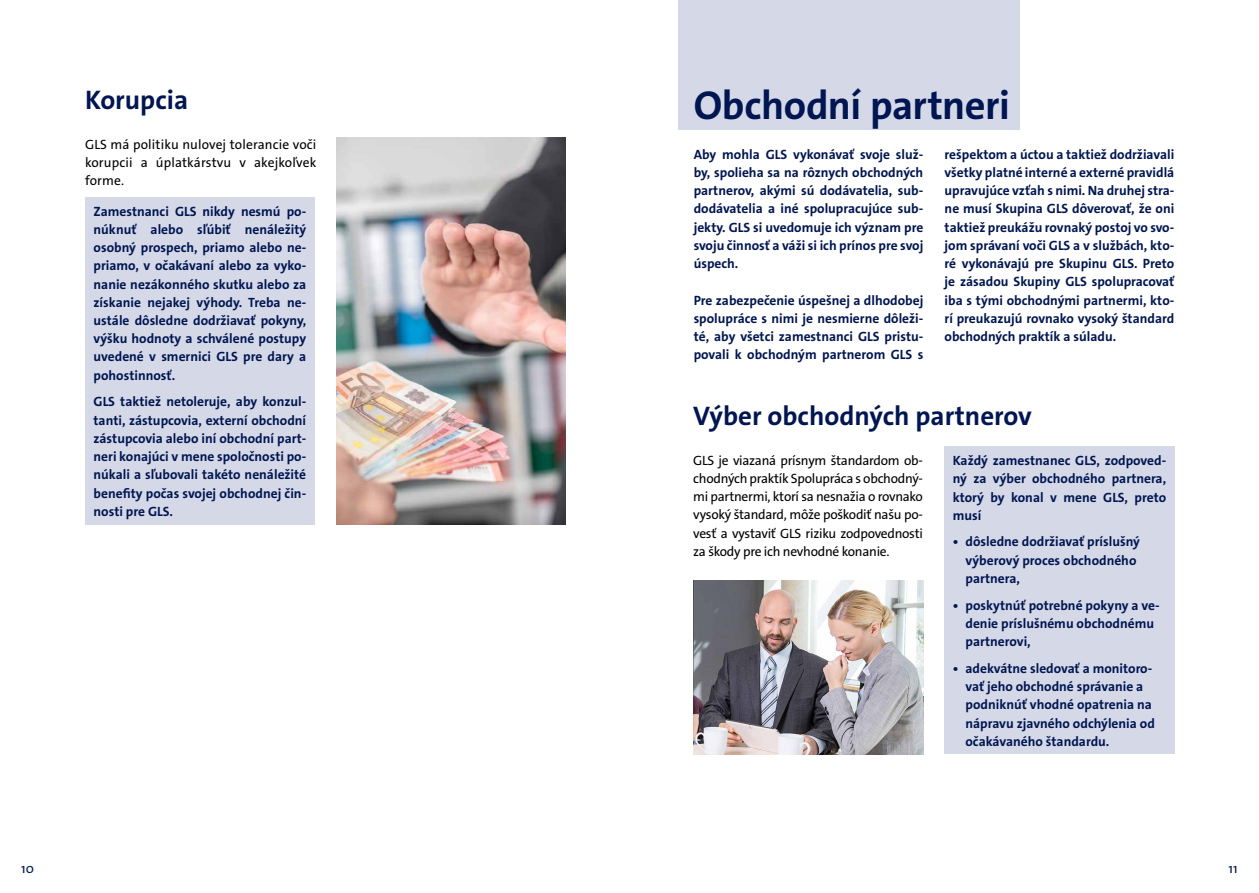
<style>
.page{position:relative;width:1259px;height:893px;background:#fff}
.page>*{position:absolute;margin:0;border:0;box-sizing:border-box;transform-origin:0 0}
.t1{font:700 40.5px "The Sans GLS";letter-spacing:-.01em;color:#001652}
.t2{font:700 27px "The Sans GLS";color:#001652}
.t3{font:700 13.5px/18.3px "The Sans GLS";color:#001652;text-align:justify}
.t4{font:13.5px/18.3px "The Sans GLS";letter-spacing:-.02em;color:#000;text-align:justify}
.t5{font:13.5px "The Sans GLS";color:#001652}
</style>
<div class="page">
<div style="left:85px;top:197px;width:230px;height:327px;background:#d5d8e7"></div>
<div style="left:678px;top:0;width:342px;height:129px;background:#d5d8e7"></div>
<div style="left:944px;top:447px;width:230px;height:307px;background:#d5d8e7"></div>
<img style="left:336px;top:137px;width:230px;height:387px">
<img style="left:693px;top:581px;width:230px;height:173px">
<h2 class="t2" style="left:85px;top:83px;width:105px">Korupcia</h2>
<p class="t4" style="left:85px;top:135px;width:233px">GLS má politiku nulovej tolerancie voči korupcii a úplatkárstvu v akejkoľvek forme.</p>
<p class="t3" style="left:94px;top:202px;width:214px">Zamestnanci GLS nikdy nesmú po&shy;núknuť alebo sľúbiť nenáležitý osobný prospech, priamo alebo ne&shy;priamo, v očakávaní alebo za vyko&shy;nanie nezákonného skutku alebo za získanie nejakej výhody. Treba ne&shy;ustále dôsledne dodržiavať pokyny, výšku hodnoty a schválené postupy uvedené v smernici GLS pre dary a pohostinnosť.</p>
<p class="t3" style="left:94px;top:393px;width:214px">GLS taktiež netoleruje, aby konzul&shy;tanti, zástupcovia, externí obchodní zástupcovia alebo iní obchodní part&shy;neri konajúci v mene spoločnosti po&shy;núkali a sľubovali takéto nenáležité benefity počas svojej obchodnej čin&shy;nosti pre GLS.</p>
<h1 class="t1" style="left:693px;top:80px;width:318px">Obchodní partneri</h1>
<p class="t3" style="left:693px;top:145px;width:231px">Aby mohla GLS vykonávať svoje služ&shy;by, spolieha sa na rôznych obchodných partnerov, akými sú dodávatelia, sub&shy;dodávatelia a iné spolupracujúce sub&shy;jekty. GLS si uvedomuje ich význam pre svoju činnosť a váži si ich prínos pre svoj úspech.</p>
<p class="t3" style="left:693px;top:291px;width:231px">Pre zabezpečenie úspešnej a dlhodobej spolupráce s nimi je nesmierne dôleži&shy;té, aby všetci zamestnanci GLS pristu&shy;povali k obchodným partnerom GLS s</p>
<p class="t3" style="left:944px;top:145px;width:231px">rešpektom a úctou a taktiež dodržiavali všetky platné interné a externé pravidlá upravujúce vzťah s nimi. Na druhej stra&shy;ne musí Skupina GLS dôverovať, že oni taktiež preukážu rovnaký postoj vo svo&shy;jom správaní voči GLS a v službách, kto&shy;ré vykonávajú pre Skupinu GLS. Preto je zásadou Skupiny GLS spolupracovať iba s tými obchodnými partnermi, kto&shy;rí preukazujú rovnako vysoký štandard obchodných praktík a súladu.</p>
<h2 class="t2" style="left:693px;top:399px;width:340px">Výber obchodných partnerov</h2>
<p class="t4" style="left:693px;top:451px;width:231px">GLS je viazaná prísnym štandardom ob&shy;chodných praktík Spolupráca s obchodný&shy;mi partnermi, ktorí sa nesnažia o rovnako vysoký štandard, môže poškodiť našu po&shy;vesť a vystaviť GLS riziku zodpovednosti za škody pre ich nevhodné konanie.</p>
<p class="t3" style="left:952px;top:452px;width:215px">Každý zamestnanec GLS, zodpoved&shy;ný za výber obchodného partnera, ktorý by konal v mene GLS, preto musí</p>
<p class="t3" style="left:965px;top:533px;width:176px;text-align:left;text-indent:-13px">• dôsledne dodržiavať príslušný výberový proces obchodného partnera,</p>
<p class="t3" style="left:965px;top:596px;width:196px;text-align:left;text-indent:-13px">• poskytnúť potrebné pokyny a ve&shy;denie príslušnému obchodnému partnerovi,</p>
<p class="t3" style="left:965px;top:659px;width:191px;text-align:left;text-indent:-13px">• adekvátne sledovať a monitoro&shy;vať jeho obchodné správanie a podniknúť vhodné opatrenia na nápravu zjavného odchýlenia od očakávaného štandardu.</p>
<p class="t5" style="left:21px;top:860px;width:14px">10</p>
<p class="t5" style="left:1228px;top:860px;width:11px">11</p>
</div>
